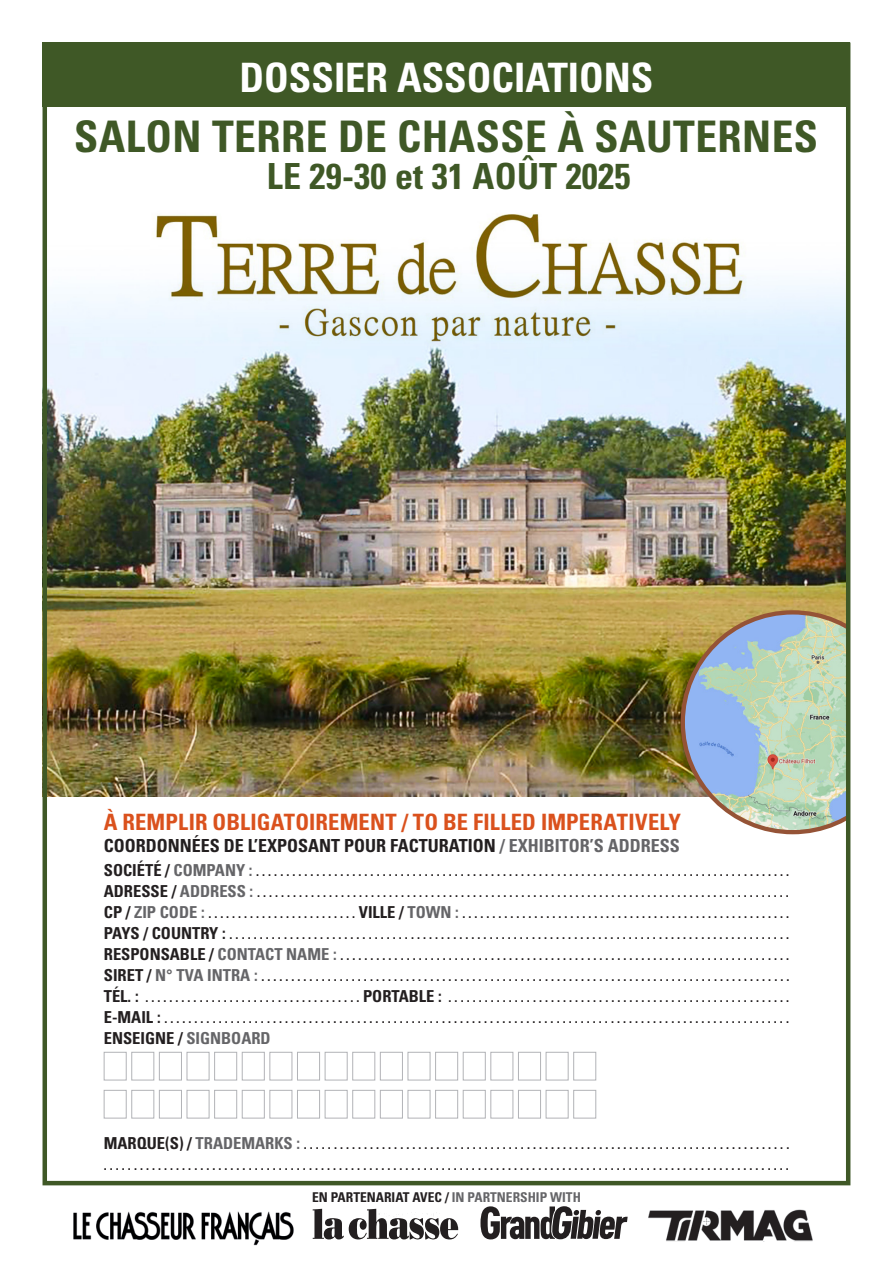
<style>
.page{position:relative;width:893px;height:1263px;background:#fff}
.page>*{position:absolute;margin:0;border:0;box-sizing:border-box;transform-origin:0 0}
.t1{font:700 condensed 43.5px "Univers";letter-spacing:.01em;color:#3f5826}
.t2{font:700 condensed 40.5px "Univers";color:#fff}
.t3{font:700 condensed 36px "Univers";letter-spacing:.005em;color:#3f5826}
.t4{font:700 condensed 22.5px "Univers";letter-spacing:.005em;color:#da511d}
.t5{font:700 condensed 18px "Univers";color:#231f20}
.t6{font:700 condensed 16.5px "Univers";color:#231f20}
.t7{font:700 condensed 13.5px/21px "Univers";color:#231f20;text-align:justify}
.s1{color:#656568}
.s2{font-size:16.5px}
.s3{font-size:16.5px;color:#656568}
</style>
<div class="page">
<img style="left:48px;top:282px;width:797px;height:514px">
<svg style="left:681px;top:610px;width:164px;height:224px;background:#b1c2b8"></svg>
<div style="left:104px;top:1052px;width:23px;height:28px;background:#fff;border:1px solid #b2b3b7"></div>
<div style="left:131px;top:1052px;width:23px;height:28px;background:#fff;border:1px solid #b2b3b7"></div>
<div style="left:159px;top:1052px;width:23px;height:28px;background:#fff;border:1px solid #b2b3b7"></div>
<div style="left:187px;top:1052px;width:22px;height:28px;background:#fff;border:1px solid #b2b3b7"></div>
<div style="left:214px;top:1052px;width:23px;height:28px;background:#fff;border:1px solid #b2b3b7"></div>
<div style="left:242px;top:1052px;width:23px;height:28px;background:#fff;border:1px solid #b2b3b7"></div>
<div style="left:270px;top:1052px;width:22px;height:28px;background:#fff;border:1px solid #b2b3b7"></div>
<div style="left:297px;top:1052px;width:23px;height:28px;background:#fff;border:1px solid #b2b3b7"></div>
<div style="left:325px;top:1052px;width:22px;height:28px;background:#fff;border:1px solid #b2b3b7"></div>
<div style="left:352px;top:1052px;width:23px;height:28px;background:#fff;border:1px solid #b2b3b7"></div>
<div style="left:380px;top:1052px;width:23px;height:28px;background:#fff;border:1px solid #b2b3b7"></div>
<div style="left:408px;top:1052px;width:22px;height:28px;background:#fff;border:1px solid #b2b3b7"></div>
<div style="left:435px;top:1052px;width:23px;height:28px;background:#fff;border:1px solid #b2b3b7"></div>
<div style="left:463px;top:1052px;width:23px;height:28px;background:#fff;border:1px solid #b2b3b7"></div>
<div style="left:490px;top:1052px;width:23px;height:28px;background:#fff;border:1px solid #b2b3b7"></div>
<div style="left:518px;top:1052px;width:23px;height:28px;background:#fff;border:1px solid #b2b3b7"></div>
<div style="left:546px;top:1052px;width:22px;height:28px;background:#fff;border:1px solid #b2b3b7"></div>
<div style="left:573px;top:1052px;width:23px;height:28px;background:#fff;border:1px solid #b2b3b7"></div>
<div style="left:104px;top:1090px;width:23px;height:28px;background:#fff;border:1px solid #b2b3b7"></div>
<div style="left:131px;top:1090px;width:23px;height:28px;background:#fff;border:1px solid #b2b3b7"></div>
<div style="left:159px;top:1090px;width:23px;height:28px;background:#fff;border:1px solid #b2b3b7"></div>
<div style="left:187px;top:1090px;width:22px;height:28px;background:#fff;border:1px solid #b2b3b7"></div>
<div style="left:214px;top:1090px;width:23px;height:28px;background:#fff;border:1px solid #b2b3b7"></div>
<div style="left:242px;top:1090px;width:23px;height:28px;background:#fff;border:1px solid #b2b3b7"></div>
<div style="left:270px;top:1090px;width:22px;height:28px;background:#fff;border:1px solid #b2b3b7"></div>
<div style="left:297px;top:1090px;width:23px;height:28px;background:#fff;border:1px solid #b2b3b7"></div>
<div style="left:325px;top:1090px;width:22px;height:28px;background:#fff;border:1px solid #b2b3b7"></div>
<div style="left:352px;top:1090px;width:23px;height:28px;background:#fff;border:1px solid #b2b3b7"></div>
<div style="left:380px;top:1090px;width:23px;height:28px;background:#fff;border:1px solid #b2b3b7"></div>
<div style="left:408px;top:1090px;width:22px;height:28px;background:#fff;border:1px solid #b2b3b7"></div>
<div style="left:435px;top:1090px;width:23px;height:28px;background:#fff;border:1px solid #b2b3b7"></div>
<div style="left:463px;top:1090px;width:23px;height:28px;background:#fff;border:1px solid #b2b3b7"></div>
<div style="left:490px;top:1090px;width:23px;height:28px;background:#fff;border:1px solid #b2b3b7"></div>
<div style="left:518px;top:1090px;width:23px;height:28px;background:#fff;border:1px solid #b2b3b7"></div>
<div style="left:546px;top:1090px;width:22px;height:28px;background:#fff;border:1px solid #b2b3b7"></div>
<div style="left:573px;top:1090px;width:23px;height:28px;background:#fff;border:1px solid #b2b3b7"></div>
<div style="left:43px;top:43px;width:807px;height:64px;background:#3f5826"></div>
<img style="left:208px;top:305px;width:481px;height:54px">
<img style="left:73px;top:1211px;width:221px;height:35px">
<img style="left:648px;top:1209px;width:165px;height:32px">
<svg style="left:313px;top:1209px;width:145px;height:30px"></svg>
<svg style="left:480px;top:1206px;width:148px;height:33px"></svg>
<img style="left:130px;top:214px;width:637px;height:91px">
<div style="left:43px;top:43px;width:807px;height:1142px;border:4px solid #3f5826"></div>
<h2 class="t2" style="left:239px;top:52px;width:415px">DOSSIER ASSOCIATIONS</h2>
<h1 class="t1" style="left:74px;top:109px;width:745px">SALON TERRE DE CHASSE À SAUTERNES</h1>
<h3 class="t3" style="left:267px;top:154px;width:365px">LE 29-30 et 31 AOÛT 2025</h3>
<h3 class="t4" style="left:104px;top:808px;width:579px">À REMPLIR OBLIGATOIREMENT / TO BE FILLED IMPERATIVELY</h3>
<h3 class="t5" style="left:104px;top:834px;width:577px">COORDONNÉES DE L’EXPOSANT POUR FACTURATION <span class="s1">/ EXHIBITOR’S ADDRESS</span></h3>
<p class="t7" style="left:104px;top:861px;width:687px"><span class="s2">SOCIÉTÉ /</span> <span class="s3">COMPANY :</span> . . . . . . . . . . . . . . . . . . . . . . . . . . . . . . . . . . . . . . . . . . . . . . . . . . . . . . . . . . . . . . . . . . . . . . . . . . . . . . . . . . . . . . . . .<br><span class="s2">ADRESSE /</span> <span class="s3">ADDRESS :</span> . . . . . . . . . . . . . . . . . . . . . . . . . . . . . . . . . . . . . . . . . . . . . . . . . . . . . . . . . . . . . . . . . . . . . . . . . . . . . . . . . . . . . . . . .<br><span class="s2">CP /</span> <span class="s3">ZIP CODE :</span> . . . . . . . . . . . . . . . . . . . . . . . . . <span class="s2">VILLE /</span> <span class="s3">TOWN :</span> . . . . . . . . . . . . . . . . . . . . . . . . . . . . . . . . . . . . . . . . . . . . . . . . . . . . . . .<br><span class="s2">PAYS / COUNTRY :</span> . . . . . . . . . . . . . . . . . . . . . . . . . . . . . . . . . . . . . . . . . . . . . . . . . . . . . . . . . . . . . . . . . . . . . . . . . . . . . . . . . . . . . . . . . . . . .<br><span class="s2">RESPONSABLE /</span> <span class="s3">CONTACT NAME :</span> . . . . . . . . . . . . . . . . . . . . . . . . . . . . . . . . . . . . . . . . . . . . . . . . . . . . . . . . . . . . . . . . . . . . . . . . . . .<br><span class="s2">SIRET /</span> <span class="s3">N° TVA INTRA :</span> . . . . . . . . . . . . . . . . . . . . . . . . . . . . . . . . . . . . . . . . . . . . . . . . . . . . . . . . . . . . . . . . . . . . . . . . . . . . . . . . . . . . . . . .<br><span class="s2">TÉL. :</span> . . . . . . . . . . . . . . . . . . . . . . . . . . . . . . . . . . . . <span class="s2">PORTABLE :</span> . . . . . . . . . . . . . . . . . . . . . . . . . . . . . . . . . . . . . . . . . . . . . . . . . . . . . . . . .<br><span class="s2">E-MAIL :</span> . . . . . . . . . . . . . . . . . . . . . . . . . . . . . . . . . . . . . . . . . . . . . . . . . . . . . . . . . . . . . . . . . . . . . . . . . . . . . . . . . . . . . . . . . . . . . . . . . . . . . . . .</p>
<p class="t6" style="left:104px;top:1028px;width:168px">ENSEIGNE / <span class="s1">SIGNBOARD</span></p>
<p class="t7" style="left:104px;top:1134px;width:687px"><span class="s2">MARQUE(S) /</span> <span class="s3">TRADEMARKS :</span> . . . . . . . . . . . . . . . . . . . . . . . . . . . . . . . . . . . . . . . . . . . . . . . . . . . . . . . . . . . . . . . . . . . . . . . . . . . . . . . . . . . . . . . . . . . . . . . . . . . . . . . . . . . . . . . . . . . . . . . . . . . . . . . . . . . . . . . . . . . . . . . . . . . . . . . . . . . . . . . . . . . . . . . . . . . . . . . . . . . . . . . . . . . . . . . . . . .</p>
<p class="t7" style="left:312px;top:1187px;width:270px">EN PARTENARIAT AVEC / <span class="s1">IN PARTNERSHIP WITH</span></p>
</div>
